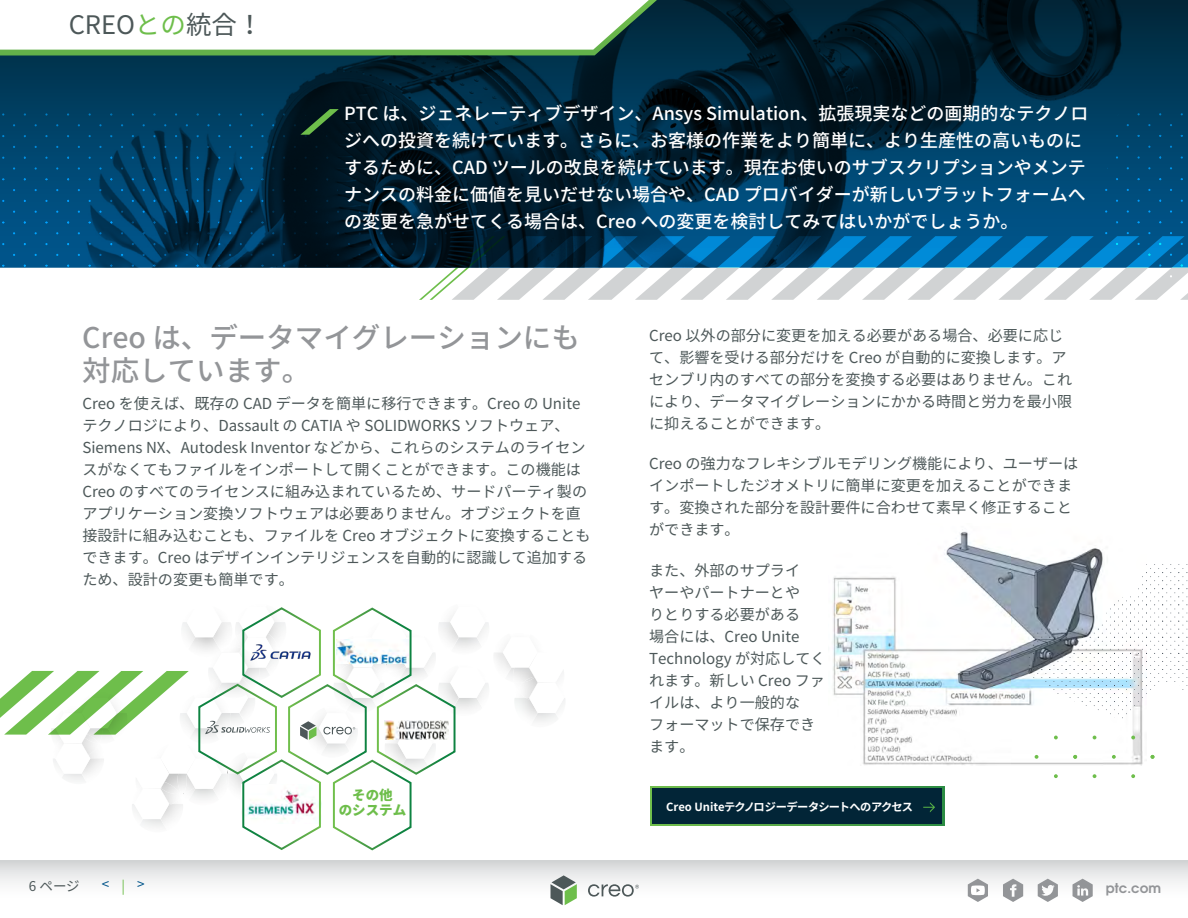
<style>
.page{position:relative;width:1188px;height:918px;background:#fff}
.page>*{position:absolute;margin:0;border:0;box-sizing:border-box;transform-origin:0 0}
.t1{font:500 28.5px/33px "Noto Sans CJ Kjp";color:#939598}
.t2{font:25.5px "Noto Sans CJ Kjp";color:#4d5859}
.t3{font:500 18px/27px "Noto Sans CJ Kjp";color:#fff}
.t4{font:15.15px/22px "Noto Sans CJ Kjp";color:#4d5859}
.t5{font:900 13.5px/15px "Noto Sans CJ Kjp";color:#6ebe4b;text-align:center}
.t6{font:700 13.5px "Te X Gyre Adventor";color:#939598}
.t7{font:13.5px "Noto Sans CJ Kjp";color:#4d5859}
.t8{font:13.5px "Noto Sans CJ Kjp";color:#00548a}
.t9{font:700 11.25px "Noto Sans CJ Kjp";letter-spacing:-.045em;color:#fff}
.s1{color:#6ebe4b}
</style>
<div class="page">
<div style="left:0;top:861px;width:1188px;height:41px;background:linear-gradient(to bottom,#d9dadc,#fff)"></div>
<svg style="left:1073px;top:879px;width:20px;height:23px"></svg>
<svg style="left:1003px;top:879px;width:20px;height:23px"></svg>
<svg style="left:1038px;top:879px;width:20px;height:23px"></svg>
<svg style="left:968px;top:879px;width:20px;height:23px"></svg>
<svg style="left:588px;top:884px;width:51px;height:13px"></svg>
<svg style="left:551px;top:875px;width:26px;height:30px"></svg>
<img style="left:0;top:0;width:1188px;height:268px">
<svg style="left:413px;top:232px;width:775px;height:68px"></svg>
<svg style="left:413px;top:614px;width:152px;height:161px"></svg>
<svg style="left:323px;top:607px;width:90px;height:244px"></svg>
<svg style="left:189px;top:607px;width:134px;height:243px"></svg>
<img style="left:385px;top:721px;width:64px;height:18px">
<img style="left:239px;top:640px;width:83px;height:24px">
<img style="left:337px;top:640px;width:71px;height:24px">
<img style="left:833px;top:531px;width:310px;height:235px">
<div style="left:650px;top:787px;width:294px;height:38px;background:linear-gradient(to bottom,#2b8c43,#2b8c43)"></div>
<div style="left:652px;top:788px;width:290px;height:36px;background:#022537"></div>
<svg style="left:923px;top:802px;width:12px;height:10px"></svg>
<svg style="left:1151px;top:755px;width:3px;height:4px"></svg>
<svg style="left:1112px;top:755px;width:4px;height:4px"></svg>
<svg style="left:1093px;top:774px;width:3px;height:4px"></svg>
<svg style="left:1131px;top:774px;width:4px;height:4px"></svg>
<svg style="left:1131px;top:736px;width:4px;height:3px"></svg>
<svg style="left:1073px;top:755px;width:4px;height:4px"></svg>
<svg style="left:1035px;top:755px;width:3px;height:4px"></svg>
<svg style="left:1054px;top:774px;width:4px;height:4px"></svg>
<svg style="left:1054px;top:736px;width:4px;height:3px"></svg>
<svg style="left:1029px;top:564px;width:159px;height:155px"></svg>
<svg style="left:143px;top:622px;width:46px;height:205px"></svg>
<svg style="left:100px;top:671px;width:43px;height:154px"></svg>
<svg style="left:0;top:670px;width:100px;height:111px"></svg>
<svg style="left:294px;top:109px;width:45px;height:28px"></svg>
<h2 class="t2" style="left:69px;top:10px;width:195px">CREO<span class="s1">との</span>統合！</h2>
<p class="t3" style="left:344px;top:100px;width:746px">PTC は、ジェネレーティブデザイン、Ansys Simulation、拡張現実などの画期的なテクノロジへの投資を続けています。さらに、お客様の作業をより簡単に、より生産性の高いものにするために、CAD ツールの改良を続けています。現在お使いのサブスクリプションやメンテナンスの料金に価値を見いだせない場合や、CAD プロバイダーが新しいプラットフォームへの変更を急がせてくる場合は、Creo への変更を検討してみてはいかがでしょうか。</p>
<h1 class="t1" style="left:82px;top:322px;width:499px">Creo は、データマイグレーションにも対応しています。</h1>
<p class="t4" style="left:82px;top:393px;width:510px">Creo を使えば、既存の CAD データを簡単に移行できます。Creo の Uniteテクノロジにより、Dassault の CATIA や SOLIDWORKS ソフトウェア、Siemens NX、Autodesk Inventor などから、これらのシステムのライセンスがなくてもファイルをインポートして開くことができます。この機能はCreo のすべてのライセンスに組み込まれているため、サードパーティ製のアプリケーション変換ソフトウェアは必要ありません。オブジェクトを直接設計に組み込むことも、ファイルを Creo オブジェクトに変換することもできます。Creo はデザインインテリジェンスを自動的に認識して追加するため、設計の変更も簡単です。</p>
<p class="t5" style="left:339px;top:787px;width:69px">その他<br>のシステム</p>
<p class="t4" style="left:649px;top:325px;width:425px">Creo 以外の部分に変更を加える必要がある場合、必要に応じて、影響を受ける部分だけを Creo が自動的に変換します。アセンブリ内のすべての部分を変換する必要はありません。これにより、データマイグレーションにかかる時間と労力を最小限に抑えることができます。</p>
<p class="t4" style="left:649px;top:453px;width:431px">Creo の強力なフレキシブルモデリング機能により、ユーザーはインポートしたジオメトリに簡単に変更を加えることができます。変換された部分を設計要件に合わせて素早く修正することができます。</p>
<p class="t4" style="left:649px;top:559px;width:178px">また、外部のサプライ<br>ヤーやパートナーとや<br>りとりする必要がある<br>場合には、Creo Unite<br>Technology が対応してくれます。新しい Creo ファイルは、より一般的な<br>フォーマットで保存できます。</p>
<p class="t9" style="left:666px;top:801px;width:248px">Creo Uniteテクノロジーデータシートへのアクセス</p>
<p class="t7" style="left:29px;top:878px;width:52px">6 ページ</p>
<p class="t8" style="left:102px;top:877px;width:44px">&lt; <span class="s1">|</span> &gt;</p>
<p class="t6" style="left:1106px;top:876px;width:57px">ptc.com</p>
</div>
